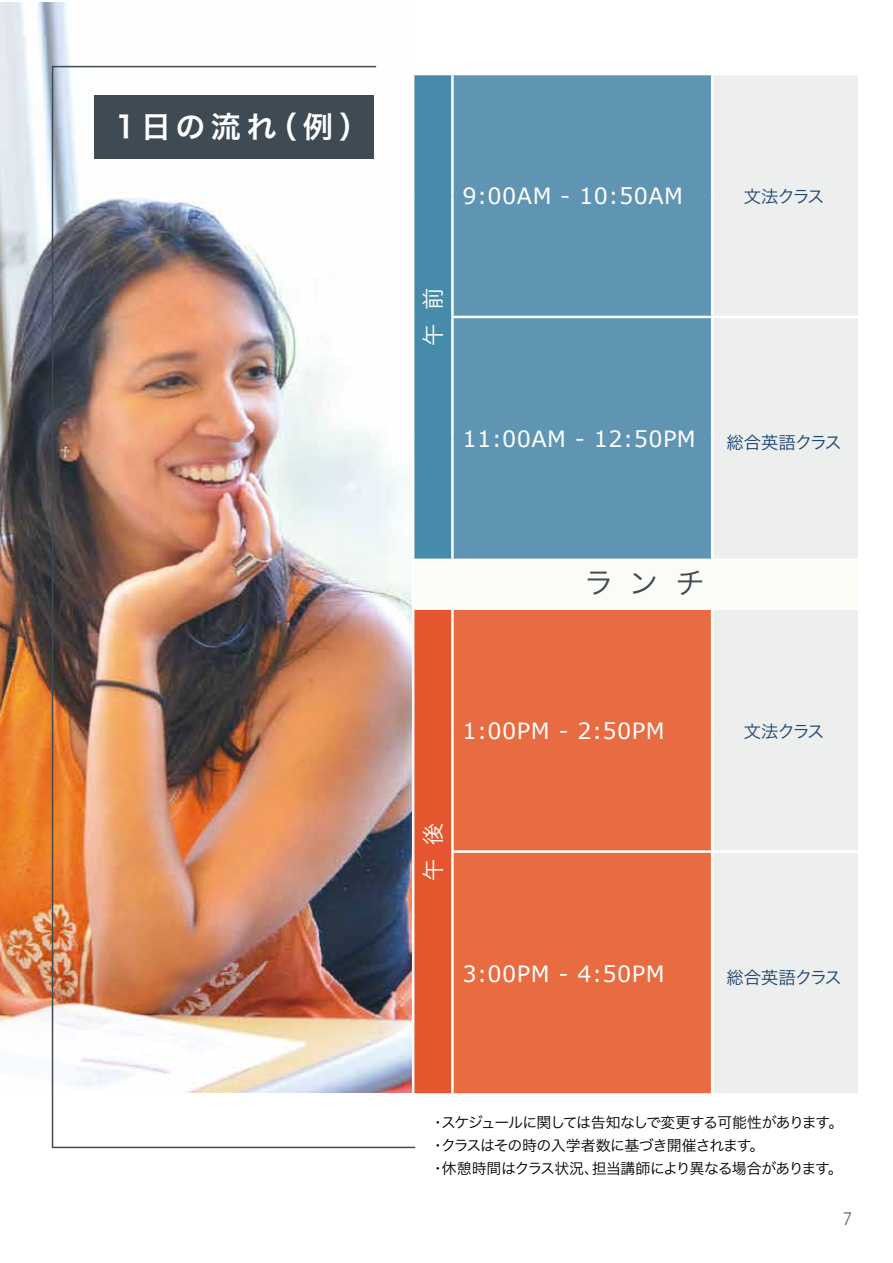
<style>
.page{position:relative;width:893px;height:1263px;background:#fff}
.page>*{position:absolute;margin:0;border:0;box-sizing:border-box;transform-origin:0 0}
.t1{font:30px "Hira Kaku Pro W6";letter-spacing:.175em;color:#fff}
.t2{font:29.85px "Hira Kaku Pro W3";color:#3f4b54}
.t3{font:22.35px "Verdana";letter-spacing:.02em;color:#fff}
.t4{font:22.35px "Hira Kaku Pro W3";color:#fff}
.t5{font:300 18px "Avenir";color:#5c5b5f}
.t6{font:17.4px "Hira Kaku Pro W3";letter-spacing:-.025em;color:#1d4573}
.t7{font:17.4px "Hira Kaku Pro W3";letter-spacing:-.05em;color:#1d4573}
.t8{font:14.85px/23px "Hira Kaku Pro W3";letter-spacing:-.055em;color:#000}
</style>
<div class="page">
<img style="left:0;top:2px;width:69px;height:1063px">
<div style="left:413px;top:74px;width:39px;height:486px;background:#468caa"></div>
<div style="left:454px;top:75px;width:257px;height:484px;background:#5f95b2"></div>
<div style="left:713px;top:75px;width:145px;height:1018px;background:#edeeee"></div>
<div style="left:413px;top:560px;width:480px;height:49px;background:#fbfcf6"></div>
<div style="left:413px;top:609px;width:39px;height:485px;background:#e6562e"></div>
<div style="left:454px;top:610px;width:257px;height:483px;background:#e86b41"></div>
<hr style="left:412px;top:73px;width:40px;height:2px;background:#fff">
<hr style="left:451px;top:75px;width:3px;height:120px;background:#fff">
<hr style="left:451px;top:195px;width:3px;height:121px;background:#fff">
<hr style="left:451px;top:316px;width:261px;height:2px;background:#fff">
<hr style="left:451px;top:318px;width:3px;height:120px;background:#fff">
<hr style="left:712px;top:316px;width:181px;height:2px;background:#fff">
<hr style="left:451px;top:438px;width:3px;height:121px;background:#fff">
<hr style="left:412px;top:559px;width:40px;height:2px;background:#fff">
<hr style="left:452px;top:559px;width:260px;height:2px;background:#fff">
<hr style="left:712px;top:559px;width:181px;height:2px;background:#fff">
<hr style="left:412px;top:607px;width:40px;height:3px;background:#fff">
<hr style="left:412px;top:1093px;width:40px;height:3px;background:#fff">
<hr style="left:452px;top:607px;width:260px;height:3px;background:#fff">
<hr style="left:451px;top:610px;width:3px;height:120px;background:#fff">
<hr style="left:712px;top:607px;width:181px;height:3px;background:#fff">
<hr style="left:451px;top:730px;width:3px;height:120px;background:#fff">
<hr style="left:451px;top:850px;width:261px;height:3px;background:#fff">
<hr style="left:451px;top:853px;width:3px;height:120px;background:#fff">
<hr style="left:712px;top:850px;width:181px;height:3px;background:#fff">
<hr style="left:451px;top:973px;width:3px;height:120px;background:#fff">
<img style="left:51px;top:65px;width:366px;height:1084px">
<div style="left:858px;top:39px;width:35px;height:1077px;background:#fff"></div>
<div style="left:95px;top:95px;width:279px;height:64px;background:#3f4b54"></div>
<h1 class="t1" style="left:115px;top:99px;width:256px">1日の流れ（例）</h1>
<h3 class="t3" style="left:462px;top:181px;width:222px">9:00AM - 10:50AM</h3>
<h3 class="t4" style="left:413px;top:346px;width:60px;rotate:-90deg">午 前</h3>
<p class="t7" style="left:744px;top:181px;width:82px">文法クラス</p>
<h3 class="t3" style="left:462px;top:423px;width:235px">11:00AM - 12:50PM</h3>
<p class="t6" style="left:726px;top:427px;width:117px">総合英語クラス</p>
<h2 class="t2" style="left:584px;top:556px;width:123px">ランチ</h2>
<h3 class="t3" style="left:462px;top:715px;width:204px">1:00PM - 2:50PM</h3>
<h3 class="t4" style="left:413px;top:881px;width:60px;rotate:-90deg">午 後</h3>
<h3 class="t3" style="left:462px;top:958px;width:204px">3:00PM - 4:50PM</h3>
<p class="t7" style="left:744px;top:716px;width:82px">文法クラス</p>
<p class="t6" style="left:726px;top:962px;width:117px">総合英語クラス</p>
<p class="t8" style="left:431px;top:1109px;width:414px">・スケジュールに関しては告知なしで変更する可能性があります。・クラスはその時の入学者数に基づき開催されます。<br>・休憩時間はクラス状況、担当講師により異なる場合があります。</p>
<p class="t5" style="left:843px;top:1208px;width:11px">7</p>
</div>
